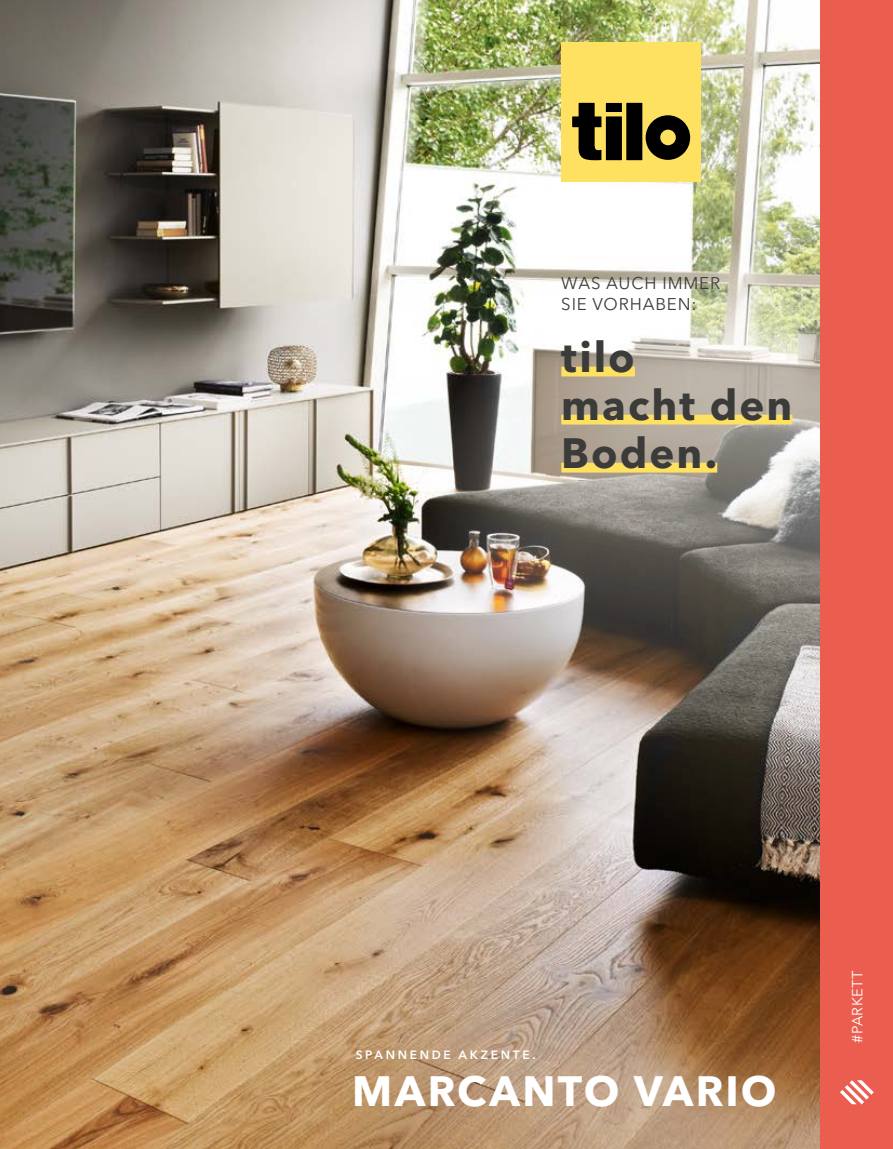
<style>
.page{position:relative;width:893px;height:1149px;background:#fff}
.page>*{position:absolute;margin:0;border:0;box-sizing:border-box;transform-origin:0 0}
.t1{font:700 42px/48px "Avenir Next LT Pro";letter-spacing:.05em;color:#3b3b3a}
.t2{font:700 42px "Avenir Next LT Pro";letter-spacing:.05em;color:#fff}
.t3{font:16.8px/20.2px "Avenir Next LT Pro";letter-spacing:.05em;color:#3b3b3a}
.t4{font:14.7px "Avenir Next LT Pro";letter-spacing:.025em;color:#fff}
.t5{font:600 12px "Avenir Next LT Pro";letter-spacing:.22em;color:#fff}
</style>
<div class="page">
<img style="left:0;top:0;width:821px;height:1148px">
<img style="left:357px;top:211px;width:464px;height:770px">
<div style="left:561px;top:43px;width:140px;height:139px;background:#ffe162"></div>
<svg style="left:572px;top:103px;width:29px;height:57px"></svg>
<div style="left:606px;top:116px;width:16px;height:44px;background:#000"></div>
<div style="left:626px;top:103px;width:16px;height:57px;background:#000"></div>
<div style="left:606px;top:103px;width:16px;height:9px;background:#000"></div>
<svg style="left:646px;top:115px;width:44px;height:45px"></svg>
<div style="left:561px;top:366px;width:74px;height:10px;background:#ffe162"></div>
<div style="left:561px;top:414px;width:231px;height:10px;background:#ffe162"></div>
<div style="left:561px;top:462px;width:156px;height:10px;background:#ffe162"></div>
<div style="left:821px;top:0;width:72px;height:1148px;background:#eb5d4f"></div>
<svg style="left:840px;top:1080px;width:34px;height:23px"></svg>
<p class="t3" style="left:561px;top:273px;width:160px">WAS AUCH IMMER<br>SIE VORHABEN:</p>
<h1 class="t1" style="left:561px;top:333px;width:233px">tilo<br>macht den<br>Boden.</h1>
<p class="t5" style="left:356px;top:1046px;width:181px">SPANNENDE AKZENTE.</p>
<h1 class="t2" style="left:352px;top:1064px;width:426px">MARCANTO VARIO</h1>
<p class="t4" style="left:848px;top:1042px;width:73px;rotate:-90deg">#PARKETT</p>
</div>
